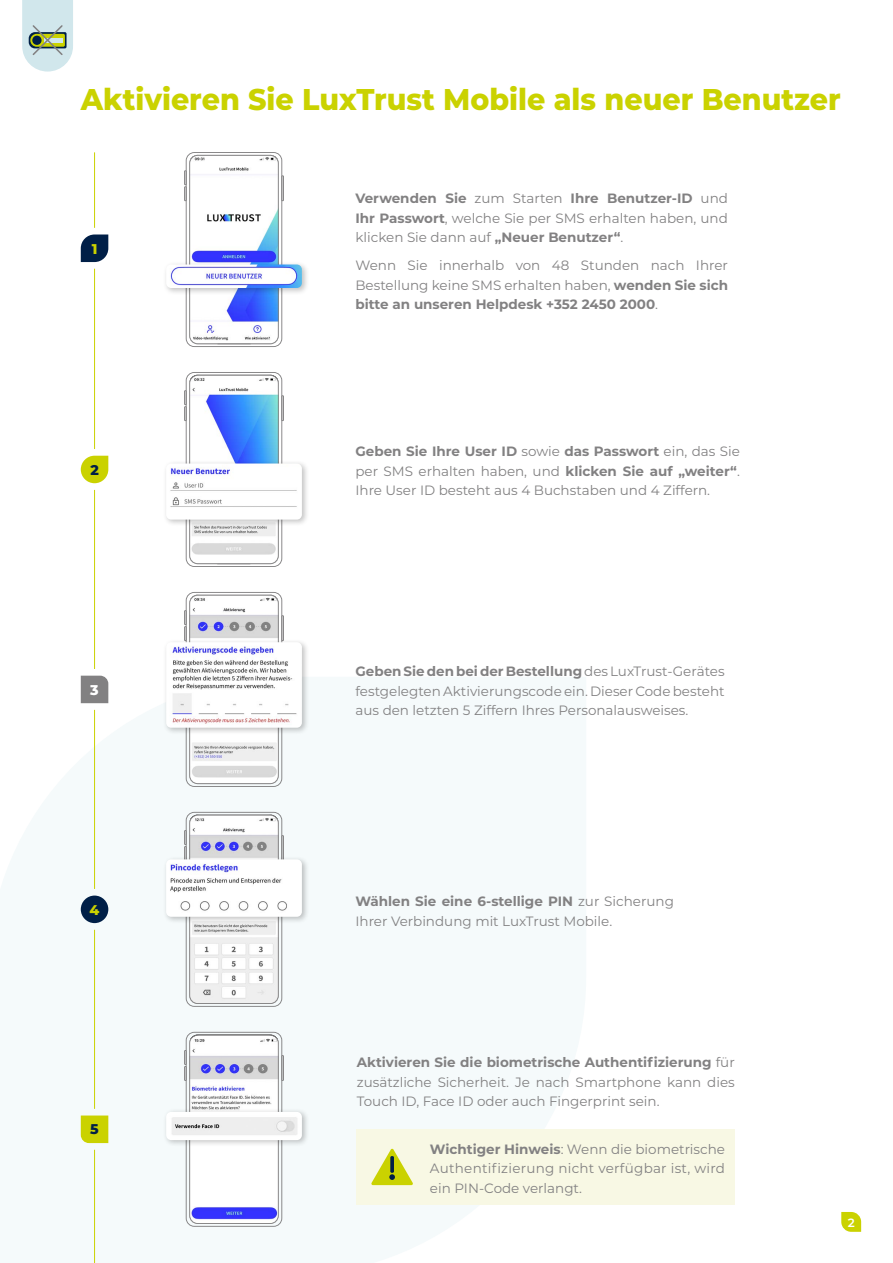
<style>
.page{position:relative;width:893px;height:1263px;background:#fff}
.page>*{position:absolute;margin:0;border:0;box-sizing:border-box;transform-origin:0 0}
.t1{font:800 30px "Montserrat";color:#cad200;scale:.95 1}
.t2{font:800 14.1px "Montserrat";color:#cad200}
.t3{font:800 14.1px "Montserrat";color:#001f47}
.t4{font:800 14.1px "Montserrat";color:#fff}
.t5{font:13.5px/19.5px "Montserrat";color:#828182;text-align:justify}
.t6{font:600 12px "Montserrat";color:#fff}
.s1{font-weight:700}
</style>
<div class="page">
<svg style="left:841px;top:1212px;width:20px;height:20px"></svg>
<svg style="left:81px;top:234px;width:27px;height:28px"></svg>
<svg style="left:81px;top:456px;width:27px;height:27px"></svg>
<svg style="left:81px;top:676px;width:27px;height:27px"></svg>
<hr style="left:94px;top:152px;width:1px;height:76px;background:#cad200">
<hr style="left:94px;top:269px;width:1px;height:180px;background:#cad200">
<hr style="left:94px;top:490px;width:1px;height:179px;background:#cad200">
<hr style="left:94px;top:710px;width:1px;height:179px;background:#cad200">
<hr style="left:94px;top:930px;width:1px;height:179px;background:#cad200">
<hr style="left:94px;top:1150px;width:1px;height:113px;background:#cad200">
<div style="left:81px;top:895px;width:27px;height:28px;background:#001f47;border-radius:50%"></div>
<svg style="left:81px;top:1115px;width:27px;height:28px"></svg>
<svg style="left:22px;top:0;width:51px;height:72px;background:#c5d8d1"></svg>
<svg style="left:184px;top:152px;width:100px;height:195px"></svg>
<svg style="left:184px;top:372px;width:100px;height:195px"></svg>
<svg style="left:184px;top:592px;width:100px;height:195px"></svg>
<div style="left:162px;top:261px;width:148px;height:34px;background:#000;opacity:.24"></div>
<img style="left:166px;top:264px;width:136px;height:24px">
<div style="left:162px;top:460px;width:148px;height:67px;background:#000;opacity:.24"></div>
<img style="left:166px;top:463px;width:136px;height:57px">
<div style="left:357px;top:1129px;width:378px;height:75px;background:#f8f8e4"></div>
<svg style="left:371px;top:1148px;width:42px;height:37px"></svg>
<svg style="left:390px;top:1156px;width:4px;height:17px"></svg>
<svg style="left:184px;top:1032px;width:100px;height:195px"></svg>
<div style="left:162px;top:1108px;width:148px;height:39px;background:#000;opacity:.24"></div>
<img style="left:166px;top:1112px;width:136px;height:28px">
<svg style="left:184px;top:812px;width:100px;height:195px"></svg>
<div style="left:162px;top:856px;width:148px;height:68px;background:#000;opacity:.24"></div>
<img style="left:166px;top:859px;width:136px;height:58px">
<div style="left:162px;top:638px;width:148px;height:97px;background:#000;opacity:.24"></div>
<img style="left:166px;top:642px;width:136px;height:86px">
<h1 class="t1" style="left:81px;top:77px;width:801px">Aktivieren Sie LuxTrust Mobile als neuer Benutzer</h1>
<p class="t2" style="left:92px;top:238px;width:7px">1</p>
<p class="t3" style="left:90px;top:459px;width:10px">2</p>
<p class="t4" style="left:90px;top:679px;width:10px">3</p>
<p class="t2" style="left:90px;top:900px;width:11px">4</p>
<p class="t3" style="left:90px;top:1119px;width:10px">5</p>
<p class="t5" style="left:355px;top:188px;width:374px"><span class="s1">Verwenden Sie</span> zum Starten <span class="s1">Ihre Benutzer-ID</span> und <span class="s1">Ihr Passwort</span>, welche Sie per SMS erhalten haben, und klicken Sie dann auf <span class="s1">„Neuer Benutzer“</span>.</p>
<p class="t5" style="left:355px;top:255px;width:374px">Wenn Sie innerhalb von 48 Stunden nach Ihrer Bestellung keine SMS erhalten haben, <span class="s1">wenden Sie sich bitte an unseren Helpdesk +352 2450 2000</span>.</p>
<p class="t5" style="left:355px;top:441px;width:386px"><span class="s1">Geben Sie Ihre User ID</span> sowie <span class="s1">das Passwort</span> ein, das Sie per SMS erhalten haben, und <span class="s1">klicken Sie auf „weiter“</span>.<br>Ihre User ID besteht aus 4 Buchstaben und 4 Ziffern.</p>
<p class="t5" style="left:355px;top:661px;width:371px"><span class="s1">Geben Sie den bei der Bestellung</span> des LuxTrust-Gerätes festgelegten Aktivierungscode ein. Dieser Code besteht aus den letzten 5 Ziffern Ihres Personalausweises.</p>
<p class="t5" style="left:355px;top:891px;width:320px"><span class="s1">Wählen Sie eine 6-stellige PIN</span> zur Sicherung<br>Ihrer Verbindung mit LuxTrust Mobile.</p>
<p class="t5" style="left:357px;top:1052px;width:379px"><span class="s1">Aktivieren Sie die biometrische Authentifizierung</span> für zusätzliche Sicherheit. Je nach Smartphone kann dies Touch ID, Face ID oder auch Fingerprint sein.</p>
<p class="t5" style="left:430px;top:1139px;width:297px"><span class="s1">Wichtiger Hinweis</span>: Wenn die biometrische Authentifizierung nicht verfügbar ist, wird ein PIN-Code verlangt.</p>
<p class="t6" style="left:848px;top:1214px;width:8px">2</p>
</div>
